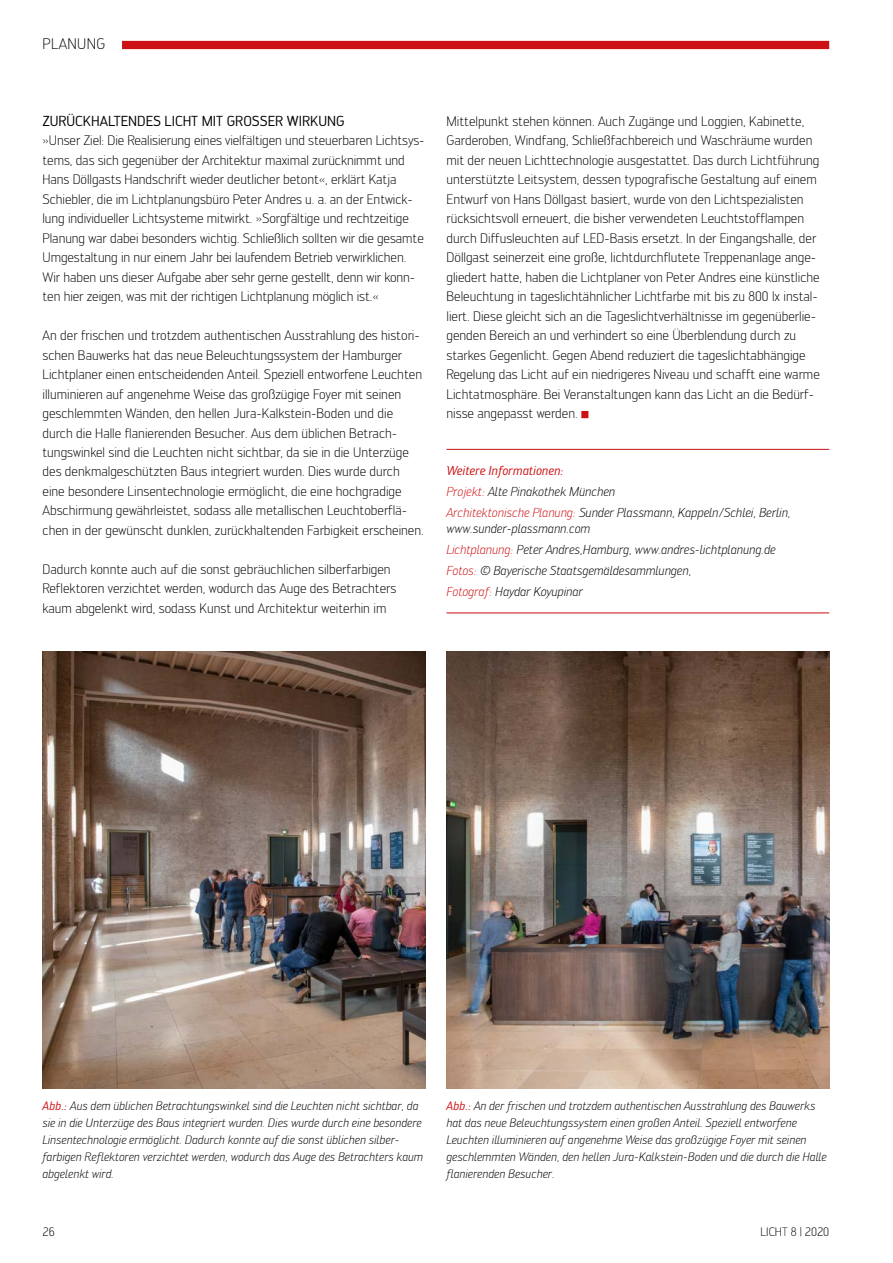
<style>
.page{position:relative;width:893px;height:1263px;background:#fff}
.page>*{position:absolute;margin:0;border:0;box-sizing:border-box;transform-origin:0 0}
.t1{font:300 15px "Engel";letter-spacing:.02em;color:#000}
.t2{font:14.25px "Engel";color:#000}
.t3{font:300 13.5px/19.5px "Engel";color:#000}
.t4{font:italic 300 12.75px/20.7px "Engel";letter-spacing:-.005em;color:#000}
.t5{font:italic 300 12px/16.8px "Engel";color:#000}
.t6{font:300 12px "Engel";color:#000}
.s1{color:#cd1013}
.s2{font-weight:400;color:#cd1013}
</style>
<div class="page">
<div style="left:43px;top:41px;width:786px;height:8px;background:#cd1013"></div>
<div style="left:26px;top:36px;width:96px;height:14px;background:#fff"></div>
<hr style="left:446px;top:449px;width:383px;height:1px;background:#cd1013">
<hr style="left:446px;top:612px;width:383px;height:1px;background:#cd1013">
<img style="left:43px;top:652px;width:382px;height:437px">
<img style="left:446px;top:652px;width:383px;height:437px">
<p class="t1" style="left:43px;top:35px;width:64px">Planung</p>
<p class="t2" style="left:43px;top:113px;width:304px">ZURÜCKHALTENDES LICHT MIT GROSSER WIRKUNG</p>
<p class="t3" style="left:43px;top:131px;width:383px">»Unser Ziel: Die Realisierung eines vielfältigen und steuerbaren Lichtsys&shy;tems, das sich gegenüber der Architektur maximal zurücknimmt und Hans Döllgasts Handschrift wieder deutlicher betont«, erklärt Katja Schiebler, die im Lichtplanungsbüro Peter Andres u. a. an der Entwick&shy;lung individueller Lichtsysteme mitwirkt. »Sorgfältige und rechtzeitige Planung war dabei besonders wichtig. Schließlich sollten wir die gesamte Umgestaltung in nur einem Jahr bei laufendem Betrieb verwirklichen.<br>Wir haben uns dieser Aufgabe aber sehr gerne gestellt, denn wir konn&shy;ten hier zeigen, was mit der richtigen Lichtplanung möglich ist.«</p>
<p class="t3" style="left:43px;top:326px;width:383px">An der frischen und trotzdem authentischen Ausstrahlung des histori&shy;schen Bauwerks hat das neue Beleuchtungssystem der Hamburger Lichtplaner einen entscheidenden Anteil. Speziell entworfene Leuchten illuminieren auf angenehme Weise das großzügige Foyer mit seinen geschlemmten Wänden, den hellen Jura-Kalkstein-Boden und die durch die Halle flanierenden Besucher. Aus dem üblichen Betrach&shy;tungswinkel sind die Leuchten nicht sichtbar, da sie in die Unterzüge des denkmalgeschützten Baus integriert wurden. Dies wurde durch eine besondere Linsentechnologie ermöglicht, die eine hochgradige Abschirmung gewährleistet, sodass alle metallischen Leuchtoberflä&shy;chen in der gewünscht dunklen, zurückhaltenden Farbigkeit erscheinen.</p>
<p class="t3" style="left:43px;top:559px;width:355px">Dadurch konnte auch auf die sonst gebräuchlichen silberfarbigen<br>Reflektoren verzichtet werden, wodurch das Auge des Betrachters kaum abgelenkt wird, sodass Kunst und Architektur weiterhin im</p>
<p class="t3" style="left:446px;top:111px;width:375px">Mittelpunkt stehen können. Auch Zugänge und Loggien, Kabinette, Garderoben, Windfang, Schließfachbereich und Waschräume wurden mit der neuen Lichttechnologie ausgestattet. Das durch Lichtführung unterstützte Leitsystem, dessen typografische Gestaltung auf einem Entwurf von Hans Döllgast basiert, wurde von den Lichtspezialisten rücksichtsvoll erneuert, die bisher verwendeten Leuchtstofflampen durch Diffusleuchten auf LED-Basis ersetzt. In der Eingangshalle, der Döllgast seinerzeit eine große, lichtdurchflutete Treppenanlage ange&shy;gliedert hatte, haben die Lichtplaner von Peter Andres eine künstliche Beleuchtung in tageslichtähnlicher Lichtfarbe mit bis zu 800 lx instal&shy;liert. Diese gleicht sich an die Tageslichtverhältnisse im gegenüberlie&shy;genden Bereich an und verhindert so eine Überblendung durch zu starkes Gegenlicht. Gegen Abend reduziert die tageslichtabhängige Regelung das Licht auf ein niedrigeres Niveau und schafft eine warme Lichtatmosphäre. Bei Veranstaltungen kann das Licht an die Bedürf&shy;nisse angepasst werden. <span class="s1">■</span></p>
<p class="t4" style="left:446px;top:461px;width:346px"><span class="s2">Weitere Informationen:<br></span><span class="s1">Projekt:</span> Alte Pinakothek München<br><span class="s1">Architektonische Planung:</span> Sunder Plassmann, Kappeln/Schlei, Berlin,</p>
<p class="t4" style="left:446px;top:519px;width:331px">www.sunder-plassmann.com<br><span class="s1">Lichtplanung:</span> Peter Andres,Hamburg, www.andres-lichtplanung.de <span class="s1">Fotos:</span> © Bayerische Staatsgemäldesammlungen,<br><span class="s1">Fotograf:</span> Haydar Koyupinar</p>
<p class="t5" style="left:43px;top:1098px;width:382px"><span class="s2">Abb.:</span> Aus dem üblichen Betrachtungswinkel sind die Leuchten nicht sichtbar, da sie in die Unterzüge des Baus integriert wurden. Dies wurde durch eine besondere Linsentechnologie ermöglicht. Dadurch konnte auf die sonst üblichen silber&shy;farbigen Reflektoren verzichtet werden, wodurch das Auge des Betrachters kaum abgelenkt wird.</p>
<p class="t5" style="left:446px;top:1098px;width:382px"><span class="s2">Abb.:</span> An der frischen und trotzdem authentischen Ausstrahlung des Bauwerks hat das neue Beleuchtungssystem einen großen Anteil. Speziell entworfene Leuchten illuminieren auf angenehme Weise das großzügige Foyer mit seinen geschlemmten Wänden, den hellen Jura-Kalkstein-Boden und die durch die Halle flanierenden Besucher.</p>
<p class="t6" style="left:43px;top:1225px;width:14px">26</p>
<p class="t6" style="left:760px;top:1225px;width:70px">LICHT 8 | 2020</p>
</div>
